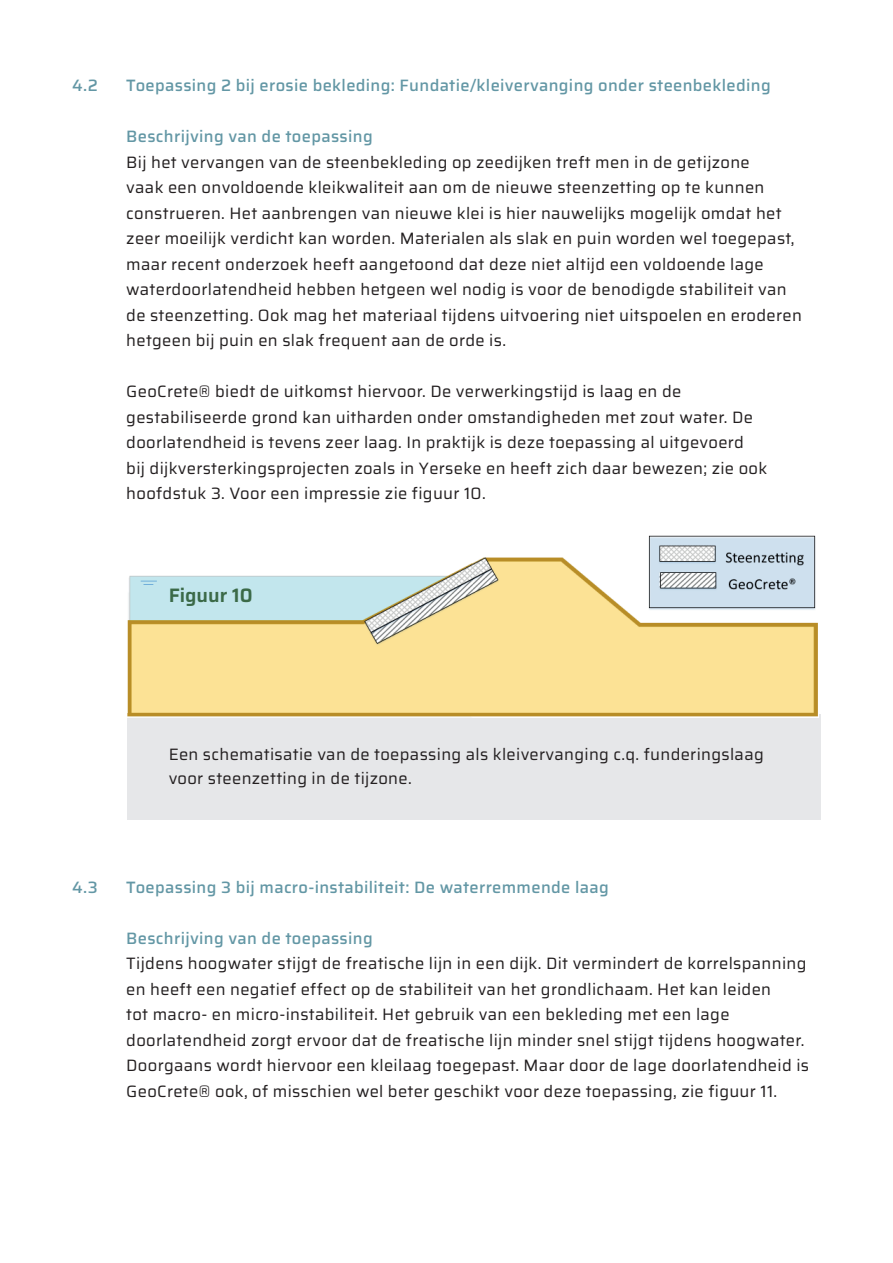
<style>
.page{position:relative;width:893px;height:1263px;background:#fff}
.page>*{position:absolute;margin:0;border:0;box-sizing:border-box;transform-origin:0 0}
.t1{font:600 19.5px "Saira";color:#3b6a48}
.t2{font:16.5px/25.5px "Saira";letter-spacing:.02em;color:#231f20}
.t3{font:500 16.5px "Saira";letter-spacing:.02em;color:#6397a5}
</style>
<div class="page">
<div style="left:128px;top:714px;width:693px;height:105px;background:#e6e7e9"></div>
<img style="left:128px;top:535px;width:690px;height:179px">
<img style="left:128px;top:714px;width:691px;height:4px">
<p class="t3" style="left:72px;top:73px;width:27px">4.2</p>
<p class="t3" style="left:126px;top:73px;width:646px">Toepassing 2 bij erosie bekleding: Fundatie/kleivervanging onder steenbekleding</p>
<p class="t3" style="left:126px;top:124px;width:248px">Beschrijving van de toepassing</p>
<p class="t2" style="left:126px;top:149px;width:677px">Bij het vervangen van de steenbekleding op zeedijken treft men in de getijzone<br>vaak een onvoldoende kleikwaliteit aan om de nieuwe steenzetting op te kunnen construeren. Het aanbrengen van nieuwe klei is hier nauwelijks mogelijk omdat het zeer moeilijk verdicht kan worden. Materialen als slak en puin worden wel toegepast, maar recent onderzoek heeft aangetoond dat deze niet altijd een voldoende lage waterdoorlatendheid hebben hetgeen wel nodig is voor de benodigde stabiliteit van de steenzetting. Ook mag het materiaal tijdens uitvoering niet uitspoelen en eroderen hetgeen bij puin en slak frequent aan de orde is.</p>
<p class="t2" style="left:126px;top:378px;width:642px">GeoCrete® biedt de uitkomst hiervoor. De verwerkingstijd is laag en de gestabiliseerde grond kan uitharden onder omstandigheden met zout water. De doorlatendheid is tevens zeer laag. In praktijk is deze toepassing al uitgevoerd<br>bij dijkversterkingsprojecten zoals in Yerseke en heeft zich daar bewezen; zie ook hoofdstuk 3. Voor een impressie zie figuur 10.</p>
<p class="t1" style="left:169px;top:581px;width:86px">Figuur 10</p>
<p class="t2" style="left:169px;top:742px;width:597px;line-height:24px">Een schematisatie van de toepassing als kleivervanging c.q. funderingslaag voor steenzetting in de tijzone.</p>
<p class="t3" style="left:72px;top:874px;width:27px">4.3</p>
<p class="t3" style="left:126px;top:874px;width:484px">Toepassing 3 bij macro-instabiliteit: De waterremmende laag</p>
<p class="t3" style="left:126px;top:925px;width:248px">Beschrijving van de toepassing</p>
<p class="t2" style="left:126px;top:950px;width:684px">Tijdens hoogwater stijgt de freatische lijn in een dijk. Dit vermindert de korrelspanning en heeft een negatief effect op de stabiliteit van het grondlichaam. Het kan leiden<br>tot macro- en micro-instabiliteit. Het gebruik van een bekleding met een lage doorlatendheid zorgt ervoor dat de freatische lijn minder snel stijgt tijdens hoogwater.<br>Doorgaans wordt hiervoor een kleilaag toegepast. Maar door de lage doorlatendheid is GeoCrete® ook, of misschien wel beter geschikt voor deze toepassing, zie figuur 11.</p>
</div>
